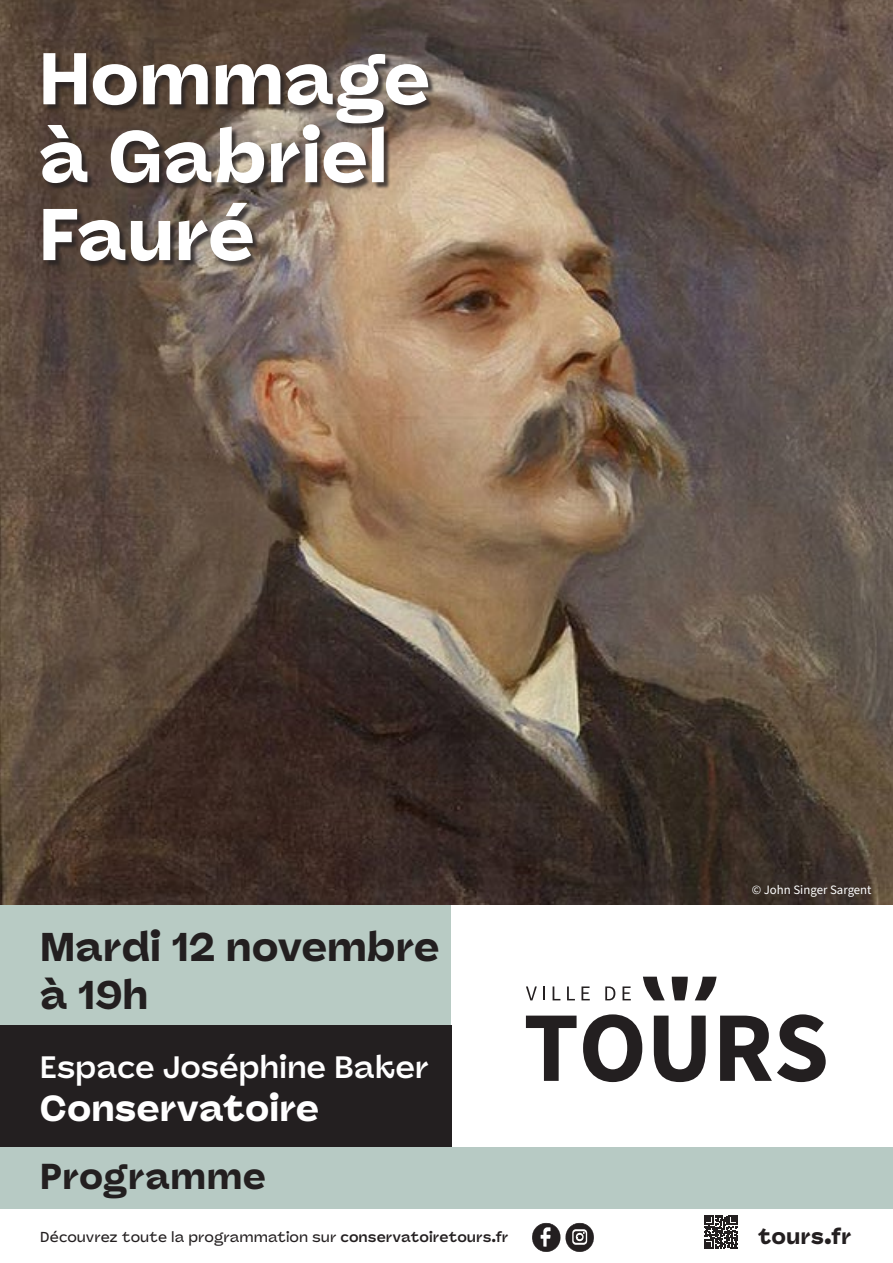
<style>
.page{position:relative;width:893px;height:1263px;background:#fff}
.page>*{position:absolute;margin:0;border:0;box-sizing:border-box;transform-origin:0 0}
.t1{font:900 73.05px/77.8px "Panel Sans";letter-spacing:-.01em;color:#fff}
.t2{font:900 40.2px/48.2px "Panel Sans";letter-spacing:-.01em;color:#231f20}
.t3{font:900 36.3px "Panel Sans";letter-spacing:-.01em;color:#fff}
.t4{font:900 36px "Panel Sans";color:#231f20}
.t5{font:700 30.9px "Panel Sans";letter-spacing:-.01em;color:#fff}
.t6{font:900 21.9px "Panel Sans";color:#231f20}
.t7{font:500 14.4px "Panel Sans";color:#231f20}
.t8{font:12.75px "Source Sans 3";color:#fff}
.s1{font-weight:700}
</style>
<div class="page">
<img style="left:0;top:0;width:893px;height:905px">
<div style="left:0;top:905px;width:452px;height:121px;background:#b8cbc4"></div>
<div style="left:0;top:1139px;width:893px;height:70px;background:#b7cac4"></div>
<div style="left:452px;top:905px;width:441px;height:241px;background:#fff"></div>
<svg style="left:526px;top:1015px;width:51px;height:66px"></svg>
<svg style="left:583px;top:1014px;width:59px;height:68px"></svg>
<svg style="left:654px;top:1015px;width:52px;height:67px"></svg>
<svg style="left:720px;top:1014px;width:106px;height:68px"></svg>
<svg style="left:526px;top:986px;width:11px;height:14px"></svg>
<svg style="left:543px;top:986px;width:2px;height:14px"></svg>
<svg style="left:553px;top:986px;width:7px;height:14px"></svg>
<svg style="left:567px;top:986px;width:8px;height:14px"></svg>
<svg style="left:581px;top:986px;width:9px;height:14px"></svg>
<svg style="left:605px;top:986px;width:10px;height:14px"></svg>
<svg style="left:622px;top:986px;width:9px;height:14px"></svg>
<svg style="left:695px;top:977px;width:22px;height:23px"></svg>
<svg style="left:643px;top:977px;width:22px;height:23px"></svg>
<svg style="left:672px;top:977px;width:16px;height:23px"></svg>
<div style="left:1px;top:1025px;width:451px;height:121px;background:#231f20"></div>
<div style="left:42px;top:55px;width:393px;height:214px;background:#231f20;opacity:.75"></div>
<svg style="left:532px;top:1223px;width:62px;height:29px"></svg>
<svg style="left:704px;top:1215px;width:34px;height:34px"></svg>
<p class="t1" style="left:39px;top:40px;width:393px">Hommage à Gabriel<br>Fauré</p>
<p class="t2" style="left:40px;top:923px;width:401px">Mardi 12 novembre à 19h</p>
<p class="t5" style="left:40px;top:1048px;width:391px">Espace Joséphine Baker</p>
<p class="t3" style="left:40px;top:1086px;width:281px">Conservatoire</p>
<p class="t4" style="left:40px;top:1155px;width:227px">Programme</p>
<p class="t8" style="left:752px;top:881px;width:121px">© John Singer Sargent</p>
<p class="t7" style="left:40px;top:1228px;width:470px">Découvrez toute la programmation sur <span class="s1">conservatoiretours.fr</span></p>
<p class="t6" style="left:758px;top:1223px;width:95px">tours.fr</p>
</div>
